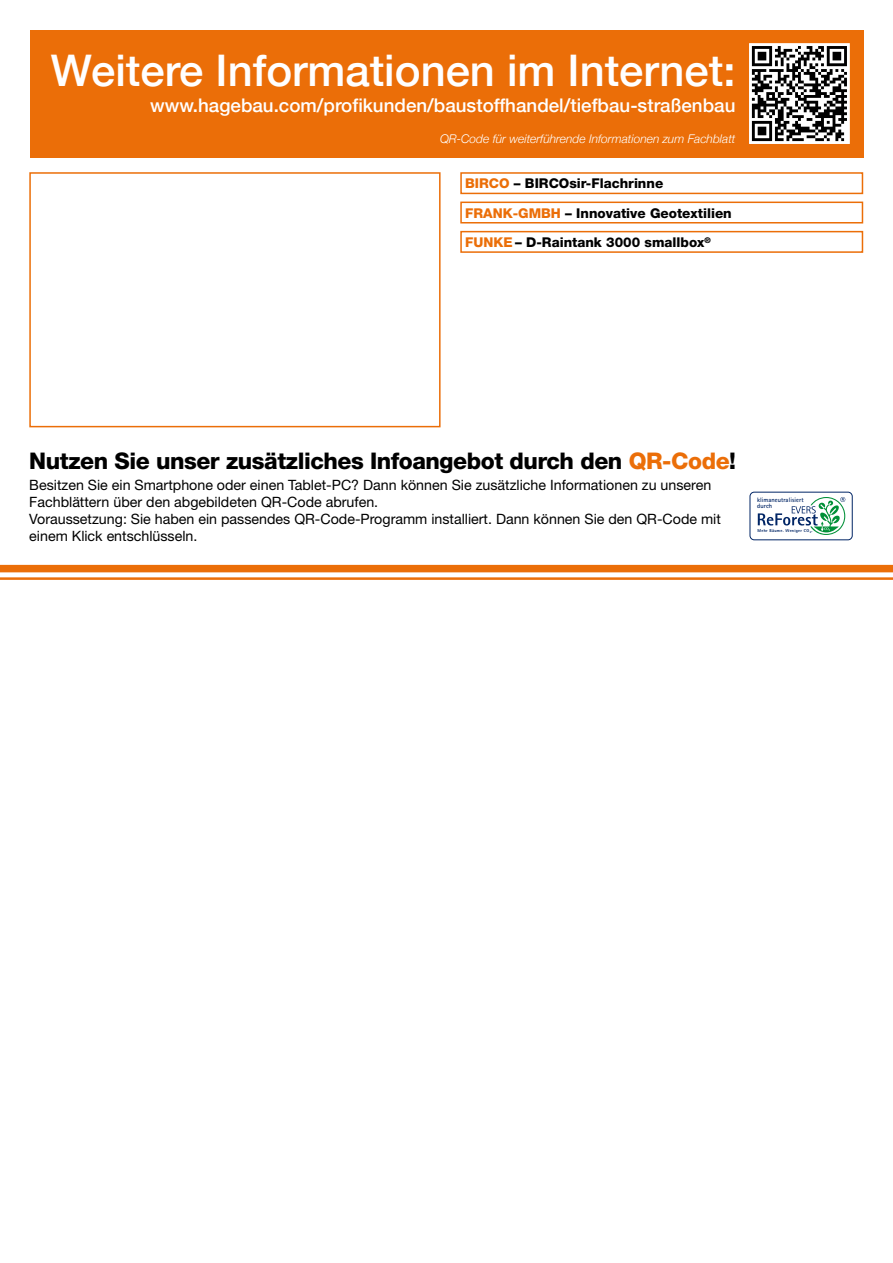
<style>
.page{position:relative;width:893px;height:1263px;background:#fff}
.page>*{position:absolute;margin:0;border:0;box-sizing:border-box;transform-origin:0 0}
.t1{font:500 43.65px "Helvetica Neue";color:#fff}
.t2{font:800 22.95px "Helvetica Neue";letter-spacing:-.02em;color:#000}
.t3{font:500 18.75px "Helvetica Neue";color:#fff}
.t4{font:14.25px/17.1px "Helvetica Neue";color:#000}
.t5{font:800 13.5px/29.4px "Helvetica Neue";color:#000}
.t6{font:italic 300 12px "Helvetica Neue";color:#fff}
.t7{font:700 6.45px/6.4px "Rotis Sans Serif";letter-spacing:.01em;color:#002565}
.t8{font:800 4.35px "Rotis Sans Serif";letter-spacing:.07em;color:#002565}
.s1{color:#eb6e08}
</style>
<div class="page">
<svg style="left:758px;top:497px;width:87px;height:38px"></svg>
<div style="left:750px;top:492px;width:102px;height:48px;border:1px solid #002565;border-radius:4px"></div>
<div style="left:30px;top:30px;width:833px;height:127px;background:#eb6e08"></div>
<svg style="left:749px;top:43px;width:101px;height:101px;background:#888787"></svg>
<hr style="left:0;top:577px;width:893px;height:3px;background:#eb6e08">
<div style="left:0;top:565px;width:893px;height:7px;background:#eb6e08"></div>
<div style="left:29px;top:172px;width:412px;height:255px;background:#fff;border:2px solid #eb6e08"></div>
<div style="left:460px;top:172px;width:403px;height:22px;border:2px solid #eb6e08"></div>
<div style="left:460px;top:202px;width:403px;height:21px;border:2px solid #eb6e08"></div>
<div style="left:460px;top:231px;width:403px;height:22px;border:2px solid #eb6e08"></div>
<h1 class="t1" style="left:51px;top:35px;width:686px">Weitere Informationen im Internet:</h1>
<h3 class="t3" style="left:150px;top:90px;width:587px">www.hagebau.com/profikunden/baustoffhandel/tiefbau-straßenbau</h3>
<p class="t6" style="left:440px;top:129px;width:297px">QR-Code für weiterführende Informationen zum Fachblatt</p>
<p class="t5" style="left:465px;top:169px;width:268px"><span class="s1">BIRCO</span> – BIRCOsir-Flachrinne<br><span class="s1">FRANK-GMBH</span> – Innovative Geotextilien<br><span class="s1">FUNKE</span> – D-Raintank 3000 smallbox<sup>®</sup></p>
<h2 class="t2" style="left:29px;top:447px;width:708px">Nutzen Sie unser zusätzliches Infoangebot durch den <span class="s1">QR-Code</span>!</h2>
<p class="t4" style="left:29px;top:476px;width:693px">Besitzen Sie ein Smartphone oder einen Tablet-PC? Dann können Sie zusätzliche Informationen zu unseren Fachblättern über den abgebildeten QR-Code abrufen.<br>Voraussetzung: Sie haben ein passendes QR-Code-Programm installiert. Dann können Sie den QR-Code mit einem Klick entschlüsseln.</p>
<p class="t7" style="left:757px;top:496px;width:48px">klimaneutralisiert durch</p>
<p class="t8" style="left:757px;top:527px;width:57px">Mehr Bäume. Weniger CO<sub>2</sub>.</p>
</div>
